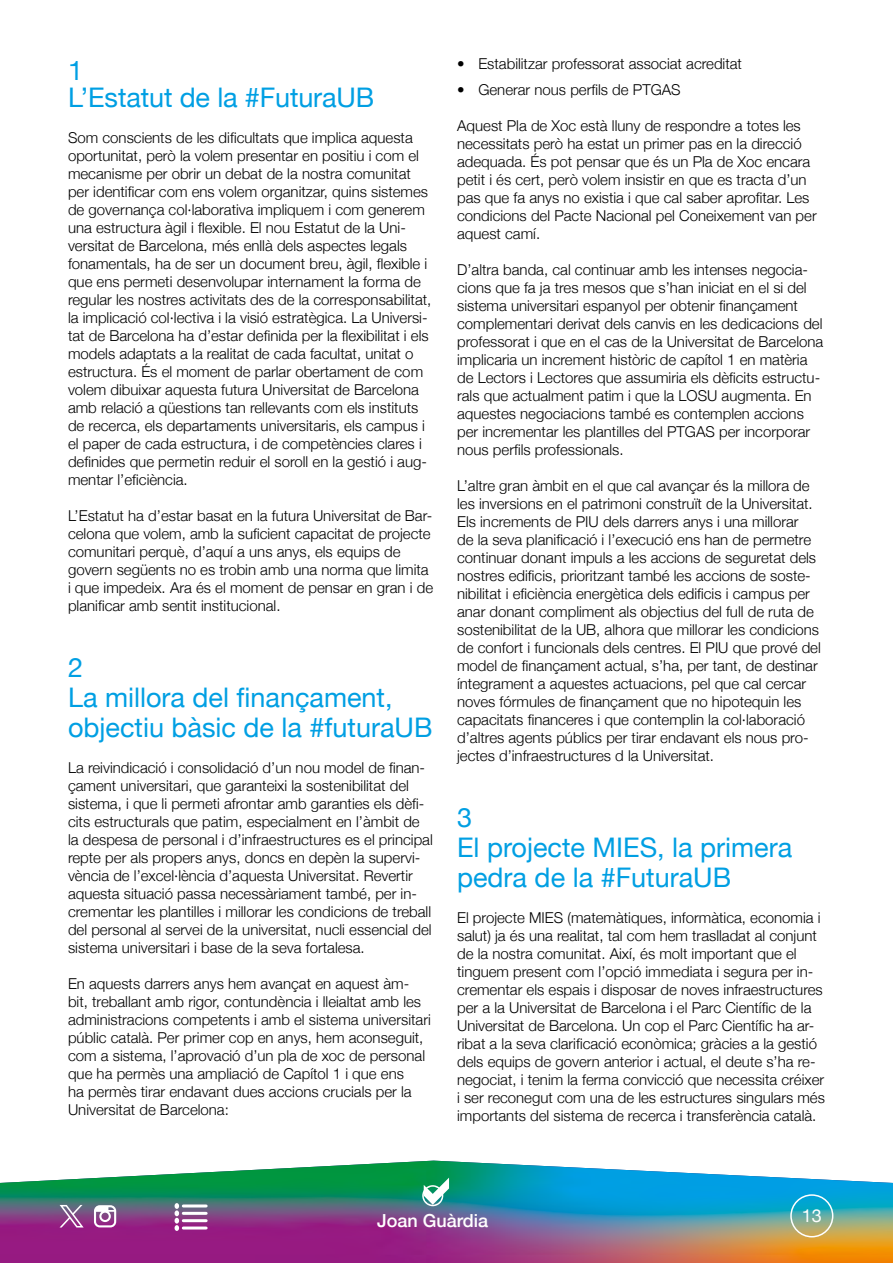
<style>
.page{position:relative;width:893px;height:1263px;background:#fff}
.page>*{position:absolute;margin:0;border:0;box-sizing:border-box;transform-origin:0 0}
.t1{font:27px/30px "Helvetica Neue";color:#009fe3}
.t2{font:500 18px "Helvetica Neue";color:#fff}
.t3{font:18px "Helvetica Neue";color:#fff}
.t4{font:300 15px/18px "Helvetica Neue";color:#000}
</style>
<div class="page">
<img style="left:0;top:1160px;width:893px;height:103px">
<svg style="left:422px;top:1177px;width:27px;height:29px"></svg>
<div style="left:790px;top:1194px;width:43px;height:43px;border:2px solid #fff;border-radius:50%"></div>
<svg style="left:94px;top:1205px;width:22px;height:22px"></svg>
<hr style="left:183px;top:1204px;width:23px;height:3px;background:#fff">
<hr style="left:183px;top:1212px;width:23px;height:3px;background:#fff">
<hr style="left:183px;top:1219px;width:23px;height:3px;background:#fff">
<hr style="left:183px;top:1226px;width:23px;height:3px;background:#fff">
<svg style="left:175px;top:1203px;width:4px;height:28px"></svg>
<svg style="left:60px;top:1205px;width:24px;height:22px"></svg>
<h1 class="t1" style="left:68px;top:56px;width:308px;line-height:27px">1<br>L’Estatut de la #FuturaUB</h1>
<p class="t4" style="left:68px;top:128px;width:365px">Som conscients de les dificultats que implica aquesta oportunitat, però la volem presentar en positiu i com el mecanisme per obrir un debat de la nostra comunitat per identificar com ens volem organitzar, quins sistemes de governança col·laborativa impliquem i com generem una estructura àgil i flexible. El nou Estatut de la Uni&shy;versitat de Barcelona, més enllà dels aspectes legals fonamentals, ha de ser un document breu, àgil, flexible i que ens permeti desenvolupar internament la forma de regular les nostres activitats des de la corresponsabilitat, la implicació col·lectiva i la visió estratègica. La Universi&shy;tat de Barcelona ha d’estar definida per la flexibilitat i els models adaptats a la realitat de cada facultat, unitat o estructura. És el moment de parlar obertament de com volem dibuixar aquesta futura Universitat de Barcelona amb relació a qüestions tan rellevants com els instituts de recerca, els departaments universitaris, els campus i el paper de cada estructura, i de competències clares i definides que permetin reduir el soroll en la gestió i aug&shy;mentar l’eficiència.</p>
<p class="t4" style="left:68px;top:506px;width:367px">L’Estatut ha d’estar basat en la futura Universitat de Bar&shy;celona que volem, amb la suficient capacitat de projecte comunitari perquè, d’aquí a uns anys, els equips de govern següents no es trobin amb una norma que limita i que impedeix. Ara és el moment de pensar en gran i de planificar amb sentit institucional.</p>
<h1 class="t1" style="left:68px;top:652px;width:366px">2<br>La millora del finançament, objectiu bàsic de la #futuraUB</h1>
<p class="t4" style="left:68px;top:758px;width:366px">La reivindicació i consolidació d’un nou model de finan&shy;çament universitari, que garanteixi la sostenibilitat del sistema, i que li permeti afrontar amb garanties els dèfi&shy;cits estructurals que patim, especialment en l’àmbit de la despesa de personal i d’infraestructures es el principal repte per als propers anys, doncs en depèn la supervi&shy;vència de l’excel·lència d’aquesta Universitat. Revertir aquesta situació passa necessàriament també, per in&shy;crementar les plantilles i millorar les condicions de treball del personal al servei de la universitat, nucli essencial del sistema universitari i base de la seva fortalesa.</p>
<p class="t4" style="left:68px;top:974px;width:364px">En aquests darrers anys hem avançat en aquest àm&shy;bit, treballant amb rigor, contundència i lleialtat amb les administracions competents i amb el sistema universitari públic català. Per primer cop en anys, hem aconseguit, com a sistema, l’aprovació d’un pla de xoc de personal que ha permès una ampliació de Capítol 1 i que ens<br>ha permès tirar endavant dues accions crucials per la Universitat de Barcelona:</p>
<p class="t4" style="left:457px;top:54px;width:286px">• Estabilitzar professorat associat acreditat</p>
<p class="t4" style="left:457px;top:80px;width:225px">• Generar nous perfils de PTGAS</p>
<p class="t4" style="left:457px;top:116px;width:361px">Aquest Pla de Xoc està lluny de respondre a totes les necessitats però ha estat un primer pas en la direcció adequada. És pot pensar que és un Pla de Xoc encara petit i és cert, però volem insistir en que es tracta d’un pas que fa anys no existia i que cal saber aprofitar. Les condicions del Pacte Nacional pel Coneixement van per aquest camí.</p>
<p class="t4" style="left:457px;top:260px;width:368px">D’altra banda, cal continuar amb les intenses negocia&shy;cions que fa ja tres mesos que s’han iniciat en el si del sistema universitari espanyol per obtenir finançament complementari derivat dels canvis en les dedicacions del professorat i que en el cas de la Universitat de Barcelona implicaria un increment històric de capítol 1 en matèria de Lectors i Lectores que assumiria els dèficits estructu&shy;rals que actualment patim i que la LOSU augmenta. En aquestes negociacions també es contemplen accions per incrementar les plantilles del PTGAS per incorporar nous perfils professionals.</p>
<p class="t4" style="left:457px;top:476px;width:365px">L’altre gran àmbit en el que cal avançar és la millora de les inversions en el patrimoni construït de la Universitat.<br>Els increments de PIU dels darrers anys i una millorar<br>de la seva planificació i l’execució ens han de permetre continuar donant impuls a les accions de seguretat dels nostres edificis, prioritzant també les accions de soste&shy;nibilitat i eficiència energètica dels edificis i campus per anar donant compliment als objectius del full de ruta de sostenibilitat de la UB, alhora que millorar les condicions de confort i funcionals dels centres. El PIU que prové del model de finançament actual, s’ha, per tant, de destinar íntegrament a aquestes actuacions, pel que cal cercar noves fórmules de finançament que no hipotequin les capacitats financeres i que contemplin la col·laboració d’altres agents públics per tirar endavant els nous pro&shy;jectes d’infraestructures d la Universitat.</p>
<h1 class="t1" style="left:457px;top:802px;width:337px">3<br>El projecte MIES, la primera pedra de la #FuturaUB</h1>
<p class="t4" style="left:457px;top:908px;width:369px">El projecte MIES (matemàtiques, informàtica, economia i salut) ja és una realitat, tal com hem traslladat al conjunt de la nostra comunitat. Així, és molt important que el tinguem present com l’opció immediata i segura per in&shy;crementar els espais i disposar de noves infraestructures per a la Universitat de Barcelona i el Parc Científic de la Universitat de Barcelona. Un cop el Parc Científic ha ar&shy;ribat a la seva clarificació econòmica; gràcies a la gestió dels equips de govern anterior i actual, el deute s’ha re&shy;negociat, i tenim la ferma convicció que necessita créixer i ser reconegut com una de les estructures singulars més importants del sistema de recerca i transferència català.</p>
<p class="t2" style="left:377px;top:1206px;width:113px">Joan Guàrdia</p>
<p class="t3" style="left:802px;top:1205px;width:22px">13</p>
</div>
